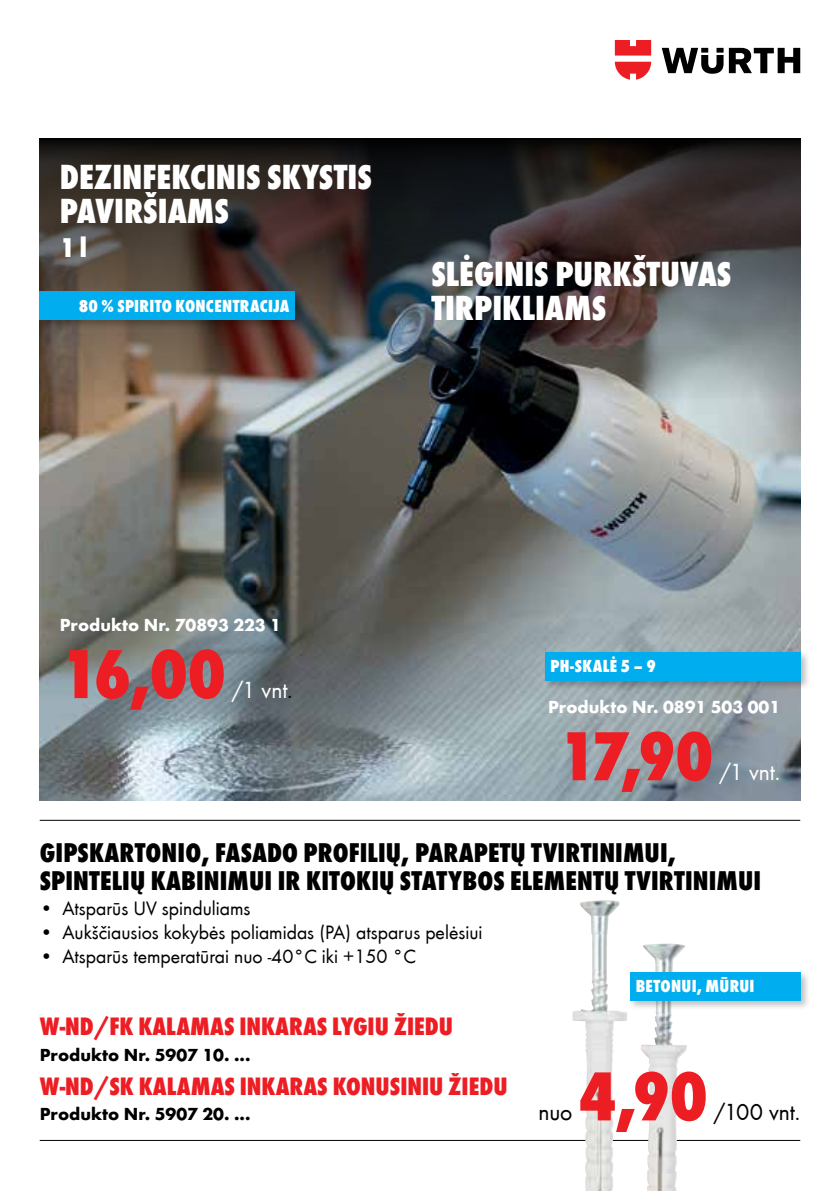
<style>
.page{position:relative;width:840px;height:1191px;background:#fff}
.page>*{position:absolute;margin:0;border:0;box-sizing:border-box;transform-origin:0 0}
.t1{font:800 condensed 72px "Wuerth";letter-spacing:-.015em;color:#ed1d24}
.t2{font:800 condensed 36px/34px "Wuerth";color:#fff}
.t3{font:800 condensed 28px/28px "Wuerth";letter-spacing:.005em;color:#000}
.t4{font:800 condensed 28px "Wuerth";color:#fff}
.t5{font:800 condensed 26px "Wuerth";color:#ed1d24}
.t6{font:24px "Wuerth";color:#fff}
.t7{font:24px "Wuerth";letter-spacing:-.005em;color:#000}
.t8{font:20px "Wuerth";color:#000}
.t9{font:800 condensed 18px "Wuerth";letter-spacing:.015em;color:#fff}
.t10{font:700 18px "Wuerth";color:#000}
.t11{font:700 18px "Wuerth";color:#fff}
.s1{color:#000}
</style>
<div class="page">
<img style="left:40px;top:400px;width:759px;height:400px">
<img style="left:40px;top:140px;width:759px;height:260px">
<hr style="left:40px;top:139px;width:759px;height:1px;background:#000">
<hr style="left:40px;top:820px;width:759px;height:1px;background:#000">
<hr style="left:40px;top:1140px;width:759px;height:1px;background:#000">
<img style="left:572px;top:900px;width:34px;height:286px">
<img style="left:640px;top:943px;width:37px;height:248px">
<div style="left:37px;top:289px;width:268px;height:41px;background:#000;opacity:.25"></div>
<div style="left:40px;top:292px;width:255px;height:28px;background:#00aeef"></div>
<div style="left:542px;top:649px;width:268px;height:41px;background:#000;opacity:.25"></div>
<div style="left:544px;top:652px;width:255px;height:28px;background:#00aeef"></div>
<div style="left:627px;top:969px;width:182px;height:41px;background:#000;opacity:.25"></div>
<div style="left:629px;top:972px;width:170px;height:28px;background:#00aeef"></div>
<svg style="left:661px;top:48px;width:138px;height:26px"></svg>
<svg style="left:614px;top:40px;width:36px;height:40px"></svg>
<h2 class="t2" style="left:60px;top:157px;width:313px">DEZINFEKCINIS SKYSTIS<br>PAVIRŠIAMS</h2>
<h3 class="t4" style="left:60px;top:227px;width:29px">1 l</h3>
<p class="t9" style="left:79px;top:293px;width:212px">80 % SPIRITO KONCENTRACIJA</p>
<h2 class="t2" style="left:431px;top:255px;width:301px">SLĖGINIS PURKŠTUVAS<br>TIRPIKLIAMS</h2>
<p class="t11" style="left:60px;top:611px;width:223px">Produkto Nr. 70893 223 1</p>
<h1 class="t1" style="left:60px;top:623px;width:168px">16,00</h1>
<p class="t6" style="left:232px;top:674px;width:62px">/1 vnt<span class="s1">.</span></p>
<p class="t9" style="left:550px;top:653px;width:107px">PH-SKALĖ 5 – 9</p>
<p class="t11" style="left:547px;top:693px;width:233px">Produkto Nr. 0891 503 001</p>
<h1 class="t1" style="left:557px;top:705px;width:157px">17,90</h1>
<p class="t6" style="left:719px;top:756px;width:62px">/1 vnt.</p>
<h3 class="t3" style="left:40px;top:837px;width:722px">GIPSKARTONIO, FASADO PROFILIŲ, PARAPETŲ TVIRTINIMUI,<br>SPINTELIŲ KABINIMUI IR KITOKIŲ STATYBOS ELEMENTŲ TVIRTINIMUI</h3>
<p class="t8" style="left:40px;top:894px;width:212px">• Atsparūs UV spinduliams</p>
<p class="t8" style="left:40px;top:918px;width:444px">• Aukščiausios kokybės poliamidas (PA) atsparus pelėsiui</p>
<p class="t8" style="left:40px;top:942px;width:377px">• Atsparūs temperatūrai nuo -40°C iki +150 °C</p>
<h3 class="t5" style="left:40px;top:1008px;width:414px">W-ND/FK KALAMAS INKARAS LYGIU ŽIEDU</h3>
<p class="t10" style="left:40px;top:1041px;width:212px">Produkto Nr. 5907 10. ...</p>
<h3 class="t5" style="left:40px;top:1068px;width:469px">W-ND/SK KALAMAS INKARAS KONUSINIU ŽIEDU</h3>
<p class="t10" style="left:40px;top:1101px;width:212px">Produkto Nr. 5907 20. ...</p>
<p class="t9" style="left:635px;top:973px;width:120px">BETONUI, MŪRUI</p>
<p class="t7" style="left:538px;top:1096px;width:35px">nuo</p>
<h1 class="t1" style="left:578px;top:1045px;width:131px">4,90</h1>
<p class="t7" style="left:713px;top:1096px;width:88px">/100 vnt.</p>
</div>
